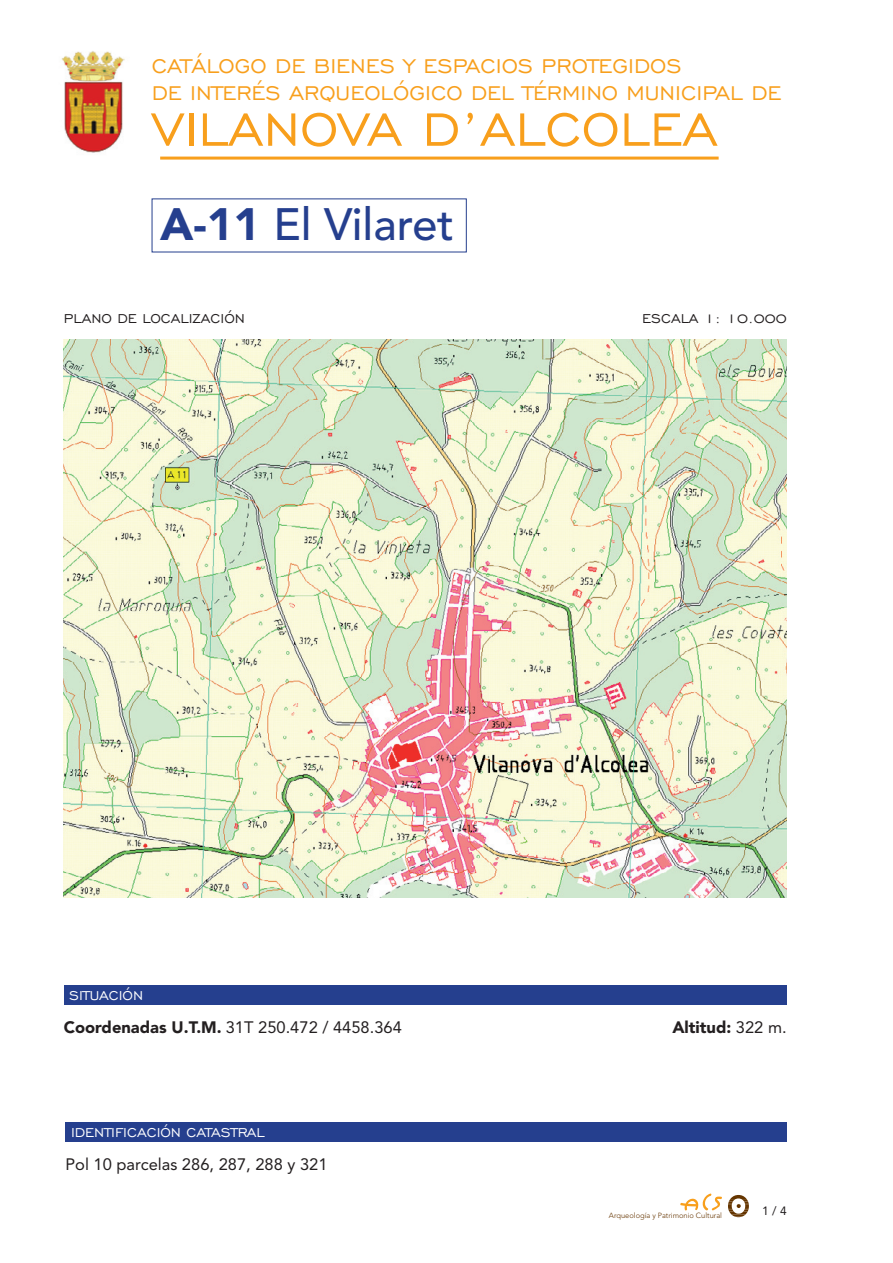
<style>
.page{position:relative;width:893px;height:1263px;background:#fff}
.page>*{position:absolute;margin:0;border:0;box-sizing:border-box;transform-origin:0 0}
.t1{font:60px "Engravers Gothic BT";color:#f89f1c}
.t2{font:500 45px "Avenir";color:#253f8e}
.t3{font:25.5px/27px "Engravers Gothic BT";color:#f89f1c}
.t4{font:16.5px "Avenir";color:#231f20}
.t5{font:16.5px "Engravers Gothic BT";color:#231f20}
.t6{font:16.5px "Engravers Gothic BT";color:#fff}
.t7{font:900 16.5px "Avenir";color:#231f20}
.t8{font:12px "Avenir";color:#231f20}
.t9{font:300 7.5px "Avenir";color:#653500}
.s1{font-weight:900}
.s2{font-weight:400}
</style>
<div class="page">
<div style="left:64px;top:985px;width:723px;height:20px;background:#253f8e"></div>
<img style="left:61px;top:51px;width:64px;height:102px">
<img style="left:64px;top:339px;width:723px;height:558px">
<div style="left:65px;top:1122px;width:722px;height:20px;background:#253f8e"></div>
<hr style="left:160px;top:157px;width:559px;height:3px;background:#f89f1c">
<svg style="left:680px;top:1193px;width:69px;height:24px"></svg>
<p class="t3" style="left:152px;top:52px;width:631px">CATÁLOGO DE BIENES Y ESPACIOS PROTEGIDOS<br>DE INTERÉS ARQUEOLÓGICO DEL TÉRMINO MUNICIPAL DE</p>
<h1 class="t1" style="left:151px;top:96px;width:568px">VILANOVA D’ALCOLEA</h1>
<h2 class="t2" style="left:160px;top:198px;width:296px"><span class="s1">A-11</span> El Vilaret</h2>
<p class="t5" style="left:64px;top:309px;width:183px">PLANO DE LOCALIZACIÓN</p>
<p class="t5" style="left:642px;top:309px;width:146px">ESCALA 1: 10.000</p>
<p class="t6" style="left:69px;top:986px;width:75px">SITUACIÓN</p>
<p class="t4" style="left:64px;top:1018px;width:340px"><span class="s1">Coordenadas U.T.M.</span> 31T 250.472 / 4458.364</p>
<p class="t7" style="left:672px;top:1017px;width:116px">Altitud: <span class="s2">322 m.</span></p>
<p class="t6" style="left:71px;top:1124px;width:195px">IDENTIFICACIÓN CATASTRAL</p>
<p class="t4" style="left:65px;top:1154px;width:264px">Pol 10 parcelas 286, 287, 288 y 321</p>
<p class="t9" style="left:609px;top:1211px;width:115px">Arqueología y Patrimonio Cultural</p>
<p class="t8" style="left:762px;top:1204px;width:26px">1 / 4</p>
</div>
